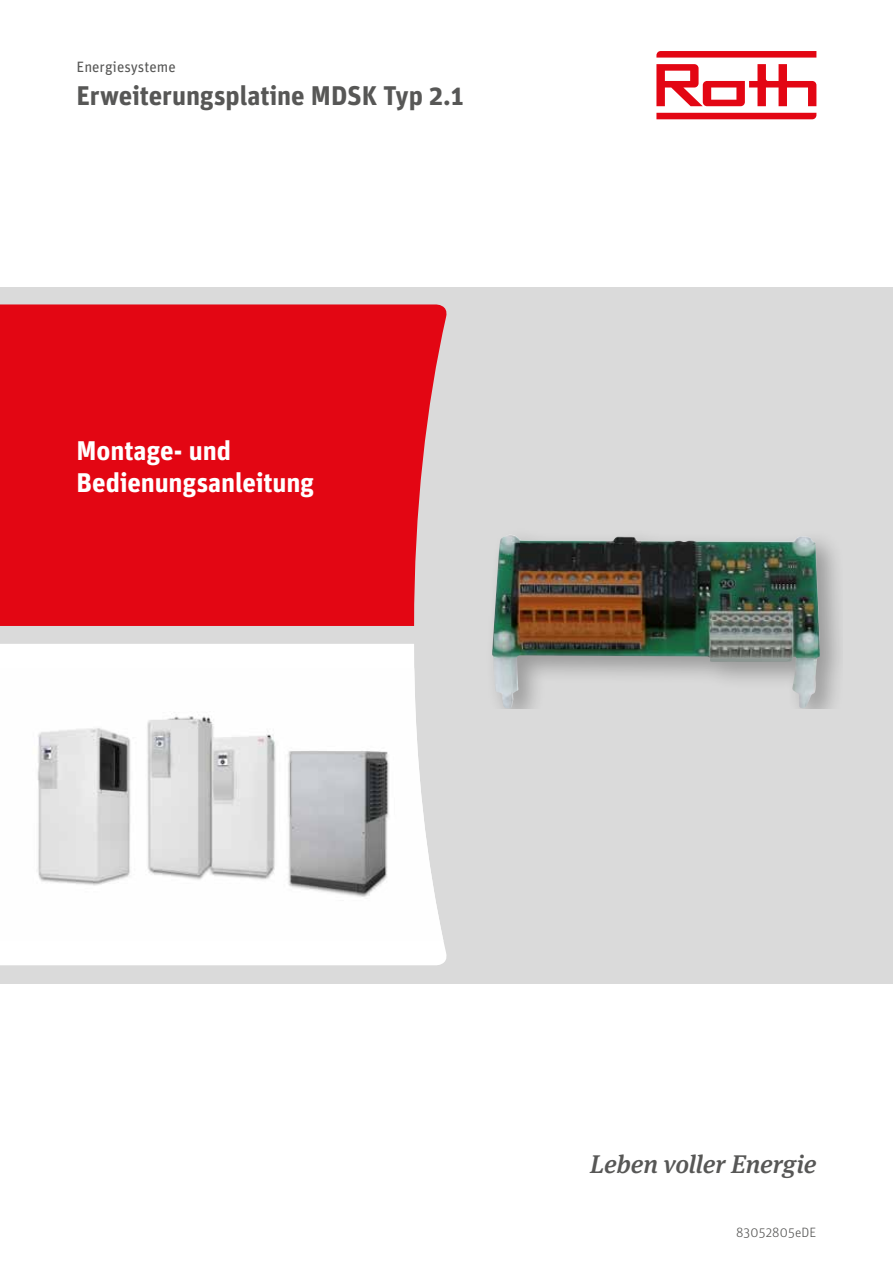
<style>
.page{position:relative;width:893px;height:1263px;background:#fff}
.page>*{position:absolute;margin:0;border:0;box-sizing:border-box;transform-origin:0 0}
.t1{font:700 27px/32.4px "Unit OT";letter-spacing:-.005em;color:#fff}
.t2{font:700 27px "Unit OT";letter-spacing:-.005em;color:#575756}
.t3{font:italic 500 25.5px "Meta Serif OT";letter-spacing:-.005em;color:#575756}
.t4{font:15px "Unit OT";color:#575756}
.t5{font:300 13.5px "Unit OT";letter-spacing:.015em;color:#575756}
</style>
<div class="page">
<svg style="left:656px;top:113px;width:160px;height:6px"></svg>
<svg style="left:656px;top:51px;width:160px;height:7px"></svg>
<svg style="left:656px;top:64px;width:160px;height:42px"></svg>
<div style="left:0;top:287px;width:893px;height:697px;background:#dadada"></div>
<div style="left:0;top:304px;width:447px;height:322px;background:#e30613"></div>
<svg style="left:0;top:644px;width:447px;height:321px;background:#fbfbfb"></svg>
<img style="left:0;top:668px;width:443px;height:273px">
<div style="left:484px;top:527px;width:359px;height:181px;background:#000;opacity:.3"></div>
<img style="left:492px;top:535px;width:328px;height:173px">
<p class="t4" style="left:77px;top:58px;width:101px">Energiesysteme</p>
<p class="t2" style="left:77px;top:78px;width:389px">Erweiterungsplatine MDSK Typ 2.1</p>
<p class="t1" style="left:77px;top:434px;width:239px">Montage- und<br>Bedienungsanleitung</p>
<p class="t3" style="left:590px;top:1148px;width:228px">Leben voller Energie</p>
<p class="t5" style="left:736px;top:1224px;width:82px">83052805eDE</p>
</div>
